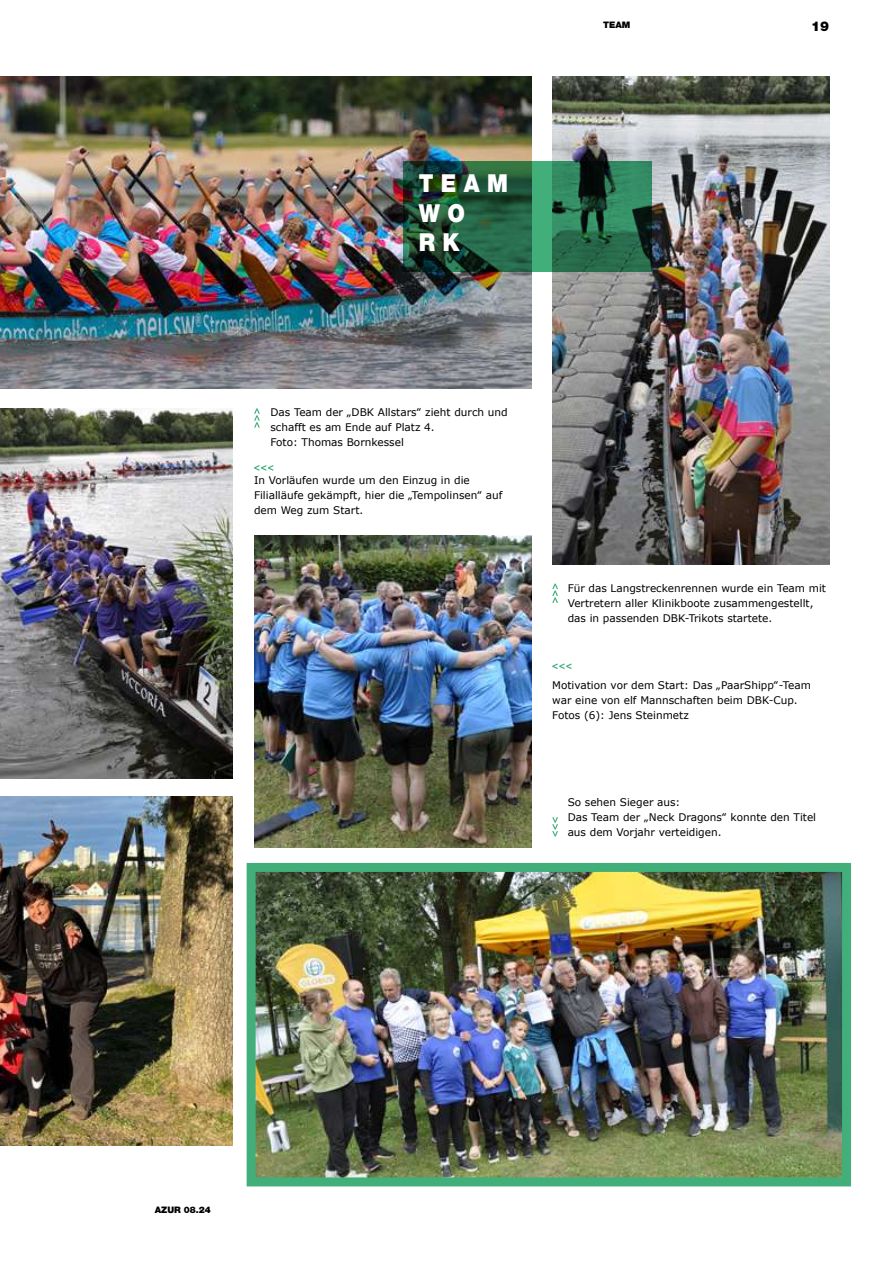
<style>
.page{position:relative;width:893px;height:1263px;background:#fff}
.page>*{position:absolute;margin:0;border:0;box-sizing:border-box;transform-origin:0 0}
.t1{font:900 24.75px/29.7px "Helvetica Neue LT Std";color:#fff;scale:.89 1}
.t2{font:900 13.5px "Helvetica Neue LT Std";color:#000}
.t3{font:10.5px/15px "Verdana";color:#000}
.t4{font:900 9px "Helvetica Neue LT Std";color:#000}
</style>
<div class="page">
<img style="left:552px;top:77px;width:277px;height:487px">
<img style="left:254px;top:536px;width:277px;height:312px">
<img style="left:0;top:77px;width:531px;height:312px">
<svg style="left:403px;top:161px;width:249px;height:111px;background:#256043"></svg>
<img style="left:257px;top:873px;width:584px;height:303px">
<div style="left:247px;top:863px;width:604px;height:323px;border:9px solid #42ae7a"></div>
<svg style="left:552px;top:663px;width:19px;height:6px"></svg>
<svg style="left:552px;top:584px;width:6px;height:19px"></svg>
<svg style="left:552px;top:817px;width:6px;height:19px"></svg>
<img style="left:0;top:408px;width:233px;height:371px">
<svg style="left:254px;top:408px;width:6px;height:20px"></svg>
<img style="left:0;top:797px;width:233px;height:348px">
<svg style="left:254px;top:465px;width:19px;height:6px"></svg>
<h1 class="t1" style="left:419px;top:168px;width:102px">T E A M<br>W O<br>R K</h1>
<p class="t4" style="left:603px;top:19px;width:29px">TEAM</p>
<p class="t2" style="left:811px;top:18px;width:20px">19</p>
<p class="t3" style="left:270px;top:405px;width:239px">Das Team der „DBK Allstars‟ zieht durch und schafft es am Ende auf Platz 4.<br>Foto: Thomas Bornkessel</p>
<p class="t3" style="left:254px;top:472px;width:250px">In Vorläufen wurde um den Einzug in die<br>Filialläufe gekämpft, hier die „Tempolinsen‟ auf dem Weg zum Start.</p>
<p class="t3" style="left:568px;top:580px;width:260px">Für das Langstreckenrennen wurde ein Team mit<br>Vertretern aller Klinikboote zusammengestellt, das in passenden DBK-Trikots startete.</p>
<p class="t3" style="left:552px;top:678px;width:260px">Motivation vor dem Start: Das „PaarShipp‟-Team war eine von elf Mannschaften beim DBK-Cup.<br>Fotos (6): Jens Steinmetz</p>
<p class="t3" style="left:568px;top:795px;width:250px">So sehen Sieger aus:<br>Das Team der „Neck Dragons‟ konnte den Titel aus dem Vorjahr verteidigen.</p>
<p class="t4" style="left:155px;top:1204px;width:58px">AZUR 08.24</p>
</div>
